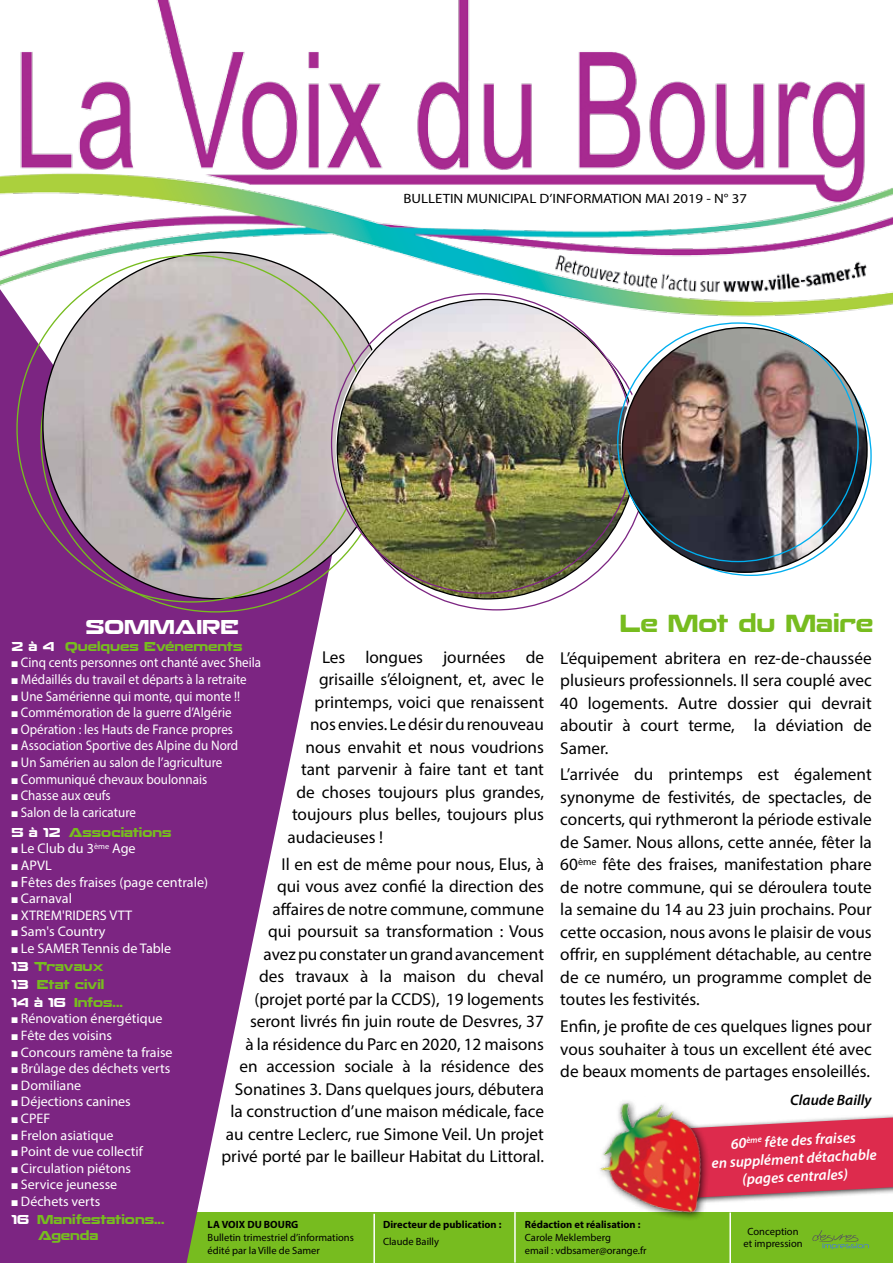
<style>
.page{position:relative;width:893px;height:1263px;background:#fff}
.page>*{position:absolute;margin:0;border:0;box-sizing:border-box;transform-origin:0 0}
.t1{font:700 24px "Recharge Rg";color:#77bc1f}
.t2{font:700 19.5px "Recharge Rg";color:#fff}
.t3{font:17.25px/22.5px "Myriad Pro";color:#000;text-align:justify}
.t4{font:italic 600 15px/18px "Myriad Pro";color:#fff;text-align:center}
.t5{font:italic 600 15px "Myriad Pro";color:#000}
.t6{font:13.95px "Myriad Pro";color:#fff;scale:.93 1}
.t7{font:13.95px "Myriad Pro";color:#fff}
.t8{font:13.8px "Myriad Pro";color:#fff}
.t9{font:13.5px "Myriad Pro";color:#000;scale:1.1 1}
.t10{font:700 12.6px/17.9px "Recharge Rg";color:#77bc1f}
.t11{font:10.5px/12.6px "Myriad Pro";color:#000}
.t12{font:700 10.5px "Myriad Pro";color:#000}
.s1{color:#fff}
.s2{font-size:15px}
</style>
<div class="page">
<div style="left:0;top:1212px;width:893px;height:51px;background:#77bc1f"></div>
<svg style="left:71px;top:521px;width:262px;height:742px;fill:#7c2582"></svg>
<img style="left:1px;top:0;width:892px;height:319px">
<div style="left:0;top:289px;width:71px;height:974px;background:#7c2582"></div>
<div style="left:472px;top:12px;width:421px;height:31px;background:#fff"></div>
<img style="left:43px;top:252px;width:346px;height:347px;border-radius:173px">
<img style="left:337px;top:299px;width:300px;height:300px;border-radius:150px">
<svg style="left:812px;top:1230px;width:57px;height:19px"></svg>
<hr style="left:373px;top:1214px;width:2px;height:49px;background:#fff">
<hr style="left:514px;top:1212px;width:2px;height:50px;background:#fff">
<hr style="left:729px;top:1212px;width:2px;height:51px;background:#fff">
<img style="left:622px;top:328px;width:245px;height:244px;border-radius:122px">
<div style="left:671px;top:1114px;width:222px;height:92px;background:#000;opacity:.75"></div>
<svg style="left:723px;top:1117px;width:170px;height:81px;background:#db425f"></svg>
<img style="left:600px;top:1101px;width:123px;height:118px">
<p class="t9" style="left:403px;top:190px;width:314px">BULLETIN MUNICIPAL D’INFORMATION MAI 2019 - N° 37</p>
<h1 class="t1" style="left:620px;top:609px;width:255px">Le Mot du Maire</h1>
<p class="t2" style="left:86px;top:615px;width:154px">SOMMAIRE</p>
<p class="t10" style="left:11px;top:637px;width:232px"><span class="s1">2 à 4</span> Quelques Evénements</p>
<p class="t6" style="left:11px;top:654px;width:270px">■ Cinq cents personnes ont chanté avec Sheila</p>
<p class="t6" style="left:11px;top:671px;width:255px">■ Médaillés du travail et départs à la retraite</p>
<p class="t6" style="left:11px;top:687px;width:247px">■ Une Samérienne qui monte, qui monte !!</p>
<p class="t6" style="left:11px;top:704px;width:238px">■ Commémoration de la guerre d’Algérie</p>
<p class="t6" style="left:11px;top:720px;width:240px">■ Opération : les Hauts de France propres</p>
<p class="t6" style="left:11px;top:737px;width:245px">■ Association Sportive des Alpine du Nord</p>
<p class="t6" style="left:11px;top:754px;width:228px">■ Un Samérien au salon de l’agriculture</p>
<p class="t6" style="left:11px;top:770px;width:212px">■ Communiqué chevaux boulonnais</p>
<p class="t6" style="left:11px;top:787px;width:108px">■ Chasse aux œufs</p>
<p class="t6" style="left:11px;top:803px;width:135px">■ Salon de la caricature</p>
<p class="t10" style="left:11px;top:823px;width:162px"><span class="s1">5 à 12</span> Associations</p>
<p class="t7" style="left:11px;top:840px;width:126px">■ Le Club du 3<sup>ème</sup> Age</p>
<p class="t7" style="left:11px;top:857px;width:42px">■ APVL</p>
<p class="t7" style="left:11px;top:873px;width:198px">■ <span class="s2">F</span>êtes des fraises (page centrale)</p>
<p class="t7" style="left:11px;top:890px;width:62px">■ Carnaval</p>
<p class="t7" style="left:11px;top:906px;width:122px">■ XTREM'RIDERS VTT</p>
<p class="t7" style="left:11px;top:923px;width:96px">■ Sam's Country</p>
<p class="t7" style="left:11px;top:940px;width:161px">■ Le SAMER Tennis de Table</p>
<p class="t10" style="left:11px;top:957px;width:113px"><span class="s1">13</span> Travaux<br><span class="s1">13</span> Etat civil<br><span class="s1">14 à 16</span> Infos...</p>
<p class="t8" style="left:11px;top:1010px;width:152px">■ Rénovation énergétique</p>
<p class="t8" style="left:11px;top:1027px;width:102px">■ Fête des voisins</p>
<p class="t8" style="left:11px;top:1043px;width:163px">■ Concours ramène ta fraise</p>
<p class="t8" style="left:11px;top:1060px;width:160px">■ Brûlage des déchets verts</p>
<p class="t8" style="left:11px;top:1076px;width:71px">■ Domiliane</p>
<p class="t8" style="left:11px;top:1093px;width:121px">■ Déjections canines</p>
<p class="t8" style="left:11px;top:1110px;width:40px">■ CPEF</p>
<p class="t8" style="left:11px;top:1126px;width:104px">■ Frelon asiatique</p>
<p class="t8" style="left:11px;top:1143px;width:133px">■ Point de vue collectif</p>
<p class="t8" style="left:11px;top:1159px;width:121px">■ Circulation piétons</p>
<p class="t8" style="left:11px;top:1176px;width:107px">■ Service jeunesse</p>
<p class="t8" style="left:11px;top:1193px;width:90px">■ Déchets verts</p>
<p class="t10" style="left:38px;top:1211px;width:128px;line-height:16.6px;text-indent:-27px"><span class="s1">16</span> Manifestations...<br>Agenda</p>
<p class="t3" style="left:322px;top:646px;width:224px">Les longues journées de</p>
<p class="t3" style="left:319px;top:668px;width:226px">grisaille s’éloignent, et, avec le</p>
<p class="t3" style="left:315px;top:691px;width:231px">printemps, voici que renaissent</p>
<p class="t3" style="left:310px;top:713px;width:235px">nos envies. Le désir du renouveau</p>
<p class="t3" style="left:306px;top:736px;width:240px">nous envahit et nous voudrions</p>
<p class="t3" style="left:301px;top:758px;width:244px">tant parvenir à faire tant et tant</p>
<p class="t3" style="left:297px;top:781px;width:249px">de choses toujours plus grandes,</p>
<p class="t3" style="left:292px;top:803px;width:254px">toujours plus belles, toujours plus</p>
<p class="t3" style="left:287px;top:826px;width:97px">audacieuses !</p>
<p class="t3" style="left:221px;top:852px;width:324px;text-align:right">Il en est de même pour nous, Elus, à<br>qui vous avez confié la direction des affaires de notre commune, commune<br>qui poursuit sa transformation : Vous<br>avez pu constater un grand avancement<br>des travaux à la maison du cheval (projet porté par la CCDS), 19 logements seront livrés fin juin route de Desvres, 37<br>à la résidence du Parc en 2020, 12 maisons<br>en accession sociale à la résidence des Sonatines 3. Dans quelques jours, débutera la construction d’une maison médicale, face au centre Leclerc, rue Simone Veil. Un projet privé porté par le bailleur Habitat du Littoral.</p>
<p class="t3" style="left:560px;top:646px;width:313px">L’équipement abritera en rez-de-chaussée plusieurs professionnels. Il sera couplé avec 40 logements. Autre dossier qui devrait aboutir à court terme, la déviation de Samer.</p>
<p class="t3" style="left:560px;top:763px;width:313px">L’arrivée du printemps est également synonyme de festivités, de spectacles, de concerts, qui rythmeront la période estivale de Samer. Nous allons, cette année, fêter la 60<sup>ème</sup> fête des fraises, manifestation phare de notre commune, qui se déroulera toute la semaine du 14 au 23 juin prochains. Pour cette occasion, nous avons le plaisir de vous offrir, en supplément détachable, au centre de ce numéro, un programme complet de toutes les festivités.</p>
<p class="t3" style="left:560px;top:1015px;width:313px">Enfin, je profite de ces quelques lignes pour vous souhaiter à tous un excellent été avec de beaux moments de partages ensoleillés.</p>
<p class="t5" style="left:790px;top:1090px;width:83px">Claude Bailly</p>
<p class="t4" style="left:710px;top:1135px;width:167px;rotate:-3deg">60<sup>ème</sup> fête des fraises<br>en supplément détachable (pages centrales)</p>
<p class="t12" style="left:383px;top:1218px;width:120px">Directeur de publication :</p>
<p class="t11" style="left:383px;top:1235px;width:57px">Claude Bailly</p>
<p class="t12" style="left:525px;top:1218px;width:117px">Rédaction et réalisation :</p>
<p class="t11" style="left:525px;top:1231px;width:123px">Carole Meklemberg<br>email : vdbsamer@orange.fr</p>
<p class="t11" style="left:743px;top:1224px;width:61px;text-align:center">Conception et impression</p>
<p class="t12" style="left:208px;top:1218px;width:92px">LA VOIX DU BOURG</p>
<p class="t11" style="left:208px;top:1231px;width:148px">Bulletin trimestriel d’informations édité par la Ville de Samer</p>
</div>
